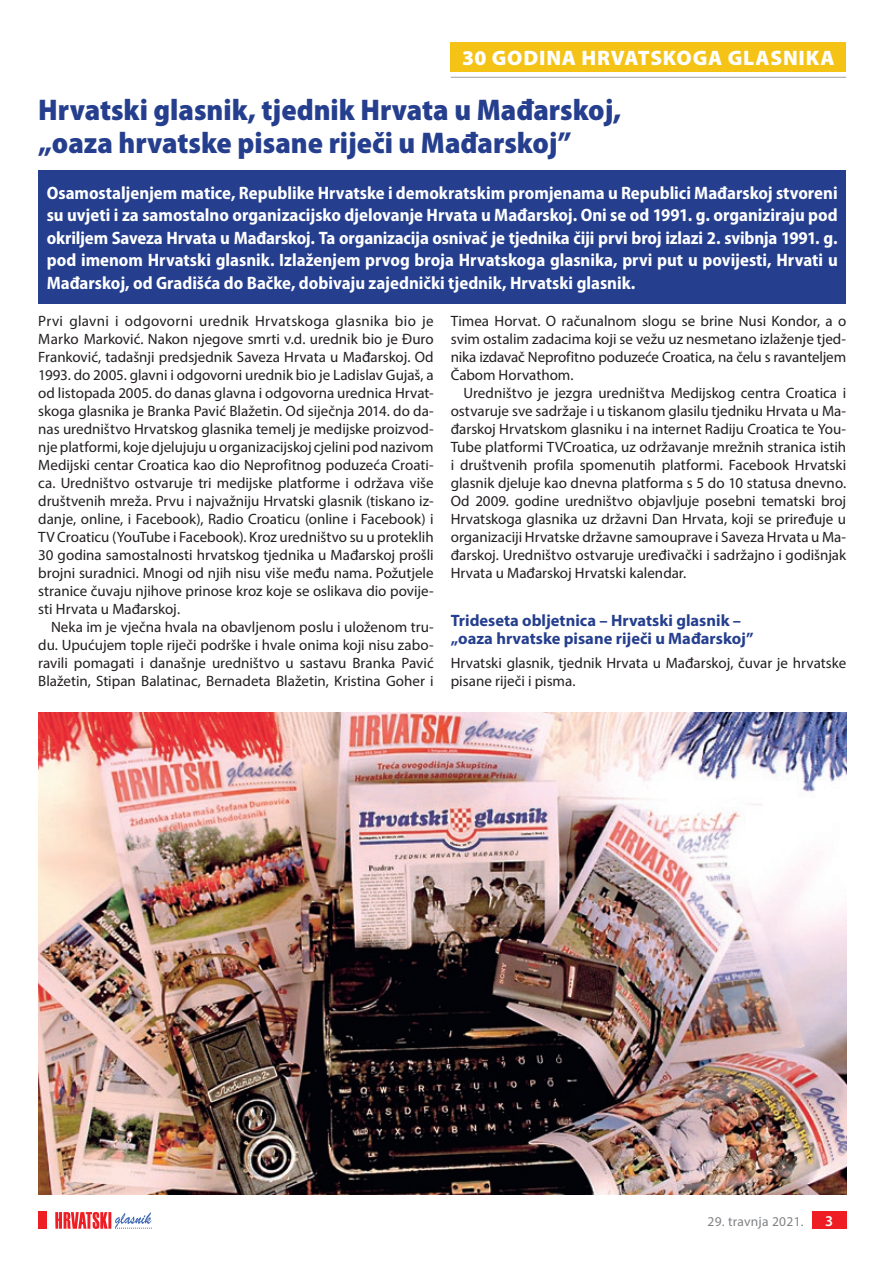
<style>
.page{position:relative;width:893px;height:1263px;background:#fff}
.page>*{position:absolute;margin:0;border:0;box-sizing:border-box;transform-origin:0 0}
.t1{font:900 semi-condensed 30px/33px "Myriad Pro";color:#253f8e}
.t2{font:900 21px "Myriad Pro";letter-spacing:.04em;color:#fff}
.t3{font:700 semi-condensed 18px/22.5px "Myriad Pro";color:#fff;text-align:justify}
.t4{font:700 16.5px/18px "Myriad Pro";color:#253f8e}
.t5{font:15px/18px "Myriad Pro";color:#231f20;text-align:justify}
.t6{font:600 15px "Myriad Pro";color:#fff}
.t7{font:13.5px "Myriad Pro";letter-spacing:.02em;color:#808285}
</style>
<div class="page">
<div style="left:812px;top:1212px;width:34px;height:17px;background:#ee1d23"></div>
<svg style="left:55px;top:1212px;width:97px;height:17px"></svg>
<div style="left:38px;top:1212px;width:9px;height:17px;background:#ee1d23"></div>
<div style="left:38px;top:170px;width:808px;height:134px;background:#253f8e"></div>
<img style="left:38px;top:713px;width:808px;height:482px">
<div style="left:451px;top:43px;width:395px;height:29px;background:#f4c315"></div>
<hr style="left:451px;top:77px;width:395px;height:1px;background:#a8a9ad">
<h2 class="t2" style="left:462px;top:44px;width:60px">30 GODINA</h2>
<h2 class="t2" style="left:582px;top:44px;width:30px">HRVAT</h2>
<h2 class="t2" style="left:650px;top:44px;width:147px">SKOGA GLASNIKA</h2>
<h1 class="t1" style="left:38px;top:93px;width:584px">Hrvatski glasnik, tjednik Hrvata u Mađarskoj, „oaza hrvatske pisane riječi u Mađarskoj”</h1>
<p class="t3" style="left:47px;top:181px;width:792px">Osamostaljenjem matice, Republike Hrvatske i demokratskim promjenama u Republici Mađarskoj stvoreni su uvjeti i za samostalno organizacijsko djelovanje Hrvata u Mađarskoj. Oni se od 1991. g. organiziraju pod okriljem Saveza Hrvata u Mađarskoj. Ta organizacija osnivač je tjednika čiji prvi broj izlazi 2. svibnja 1991. g. pod imenom Hrvatski glasnik. Izlaženjem prvog broja Hrvatskoga glasnika, prvi put u povijesti, Hrvati u Mađarskoj, od Gradišća do Bačke, dobivaju zajednički tjednik, Hrvatski glasnik.</p>
<p class="t5" style="left:38px;top:312px;width:397px">Prvi glavni i odgovorni urednik Hrvatskoga glasnika bio je Marko Marković. Nakon njegove smrti v.d. urednik bio je Đuro Franković, tadašnji predsjednik Saveza Hrvata u Mađarskoj. Od 1993. do 2005. glavni i odgovorni urednik bio je Ladislav Gujaš, a od listopada 2005. do danas glavna i odgovorna urednica Hrvat&shy;skoga glasnika je Branka Pavić Blažetin. Od siječnja 2014. do da&shy;nas uredništvo Hrvatskog glasnika temelj je medijske proizvod&shy;nje platformi, koje djelujuju u organizacijskoj cjelini pod nazivom Medijski centar Croatica kao dio Neprofitnog poduzeća Croati&shy;ca. Uredništvo ostvaruje tri medijske platforme i održava više društvenih mreža. Prvu i najvažniju Hrvatski glasnik (tiskano iz&shy;danje, online, i Facebook), Radio Croaticu (online i Facebook) i TV Croaticu (YouTube i Facebook). Kroz uredništvo su u proteklih 30 godina samostalnosti hrvatskog tjednika u Mađarskoj prošli brojni suradnici. Mnogi od njih nisu više među nama. Požutjele stranice čuvaju njihove prinose kroz koje se oslikava dio povije&shy;sti Hrvata u Mađarskoj.</p>
<p class="t5" style="left:38px;top:618px;width:397px;text-indent:13px">Neka im je vječna hvala na obavljenom poslu i uloženom tru&shy;du. Upućujem tople riječi podrške i hvale onima koji nisu zabo&shy;ravili pomagati i današnje uredništvo u sastavu Branka Pavić Blažetin, Stipan Balatinac, Bernadeta Blažetin, Kristina Goher i</p>
<p class="t5" style="left:451px;top:312px;width:397px">Timea Horvat. O računalnom slogu se brine Nusi Kondor, a o svim ostalim zadacima koji se vežu uz nesmetano izlaženje tjed&shy;nika izdavač Neprofitno poduzeće Croatica, na čelu s ravanteljem Čabom Horvathom.</p>
<p class="t5" style="left:451px;top:384px;width:397px;text-indent:13px">Uredništvo je jezgra uredništva Medijskog centra Croatica i ostvaruje sve sadržaje i u tiskanom glasilu tjedniku Hrvata u Ma&shy;đarskoj Hrvatskom glasniku i na internet Radiju Croatica te You-Tube platformi TVCroatica, uz održavanje mrežnih stranica istih i društvenih profila spomenutih platformi. Facebook Hrvatski glasnik djeluje kao dnevna platforma s 5 do 10 statusa dnevno.<br>Od 2009. godine uredništvo objavljuje posebni tematski broj Hrvatskoga glasnika uz državni Dan Hrvata, koji se priređuje u organizaciji Hrvatske državne samouprave i Saveza Hrvata u Ma&shy;đarskoj. Uredništvo ostvaruje uređivački i sadržajno i godišnjak Hrvata u Mađarskoj Hrvatski kalendar.</p>
<p class="t4" style="left:451px;top:611px;width:304px">Trideseta obljetnica – Hrvatski glasnik – „oaza hrvatske pisane riječi u Mađarskoj”</p>
<p class="t5" style="left:451px;top:654px;width:397px">Hrvatski glasnik, tjednik Hrvata u Mađarskoj, čuvar je hrvatske pisane riječi i pisma.</p>
<p class="t7" style="left:707px;top:1213px;width:98px">29. travnja 2021.</p>
<p class="t6" style="left:825px;top:1211px;width:10px">3</p>
</div>
